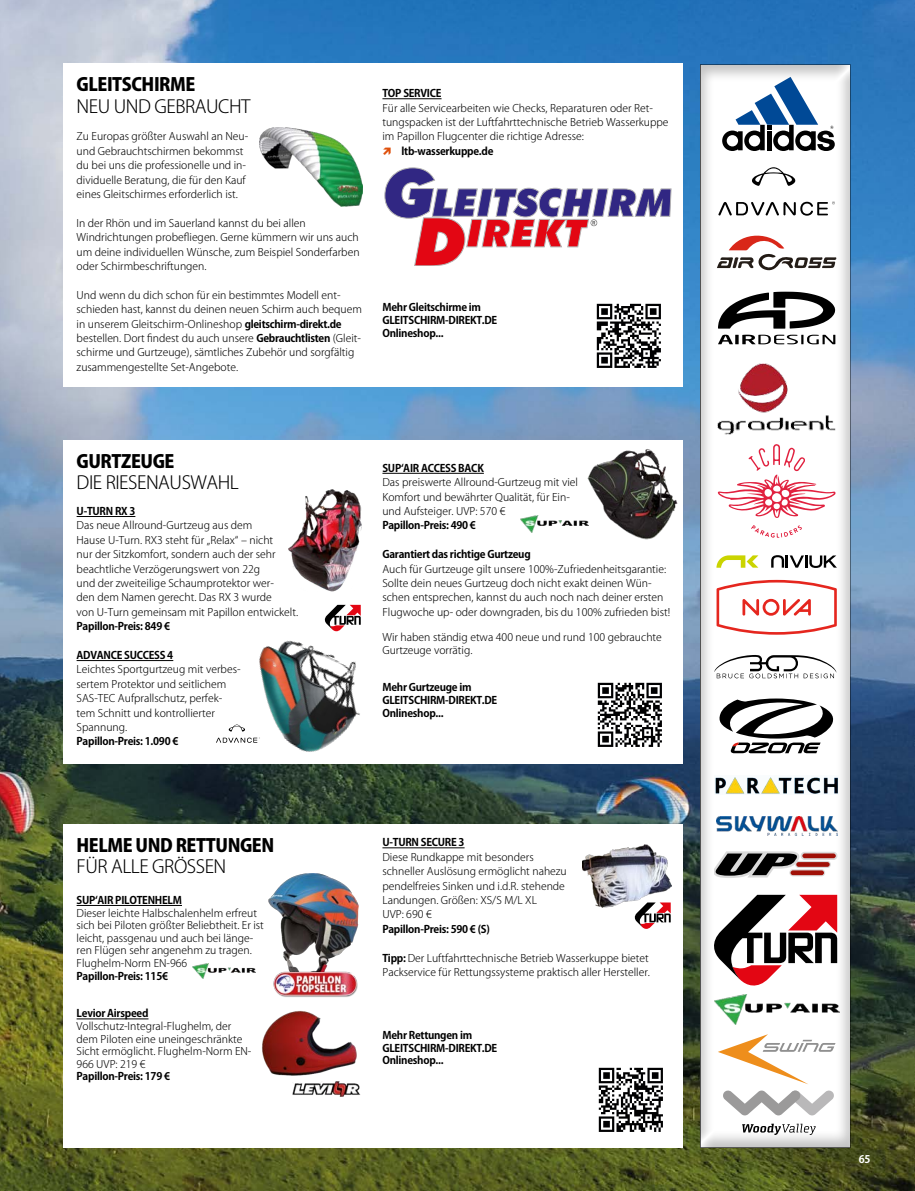
<style>
.page{position:relative;width:915px;height:1191px;background:#fff}
.page>*{position:absolute;margin:0;border:0;box-sizing:border-box;transform-origin:0 0}
.t1{font:300 18px "Koz Go Pro";letter-spacing:-.025em;color:#000}
.t2{font:800 18px "Koz Go Pro";letter-spacing:-.025em;color:#000}
.t3{font:300 10.5px/14.4px "Koz Go Pro";color:#000}
.t4{font:700 10.5px/12.6px "Koz Go Pro";letter-spacing:-.025em;color:#000}
.t5{font:700 10.5px "Koz Go Pro";color:#fff}
.s1{font-weight:700}
</style>
<div class="page">
<img style="left:0;top:0;width:914px;height:1191px">
<div style="left:699px;top:62px;width:153px;height:1086px;background:#000;opacity:.24"></div>
<svg style="left:770px;top:555px;width:66px;height:13px"></svg>
<svg style="left:716px;top:555px;width:42px;height:13px"></svg>
<svg style="left:716px;top:580px;width:120px;height:54px"></svg>
<svg style="left:717px;top:1034px;width:118px;height:50px"></svg>
<svg style="left:714px;top:851px;width:122px;height:27px"></svg>
<img style="left:715px;top:817px;width:122px;height:18px">
<svg style="left:722px;top:77px;width:112px;height:74px"></svg>
<svg style="left:718px;top:201px;width:116px;height:15px"></svg>
<svg style="left:751px;top:167px;width:44px;height:19px"></svg>
<svg style="left:717px;top:292px;width:117px;height:37px"></svg>
<svg style="left:717px;top:335px;width:118px;height:9px"></svg>
<svg style="left:716px;top:230px;width:120px;height:42px"></svg>
<div style="left:64px;top:824px;width:618px;height:323px;background:#fff"></div>
<hr style="left:77px;top:905px;width:105px;height:1px;background:#000">
<hr style="left:77px;top:1018px;width:71px;height:1px;background:#000">
<hr style="left:382px;top:847px;width:82px;height:1px;background:#000">
<img style="left:598px;top:1067px;width:65px;height:65px">
<img style="left:582px;top:844px;width:89px;height:63px">
<img style="left:268px;top:873px;width:90px;height:90px">
<img style="left:262px;top:1011px;width:95px;height:65px">
<div style="left:64px;top:64px;width:618px;height:323px;background:#fff"></div>
<hr style="left:382px;top:98px;width:59px;height:1px;background:#000">
<img style="left:596px;top:303px;width:65px;height:65px">
<img style="left:259px;top:127px;width:103px;height:79px">
<img style="left:292px;top:1081px;width:68px;height:15px">
<img style="left:273px;top:963px;width:85px;height:34px">
<svg style="left:634px;top:902px;width:36px;height:27px"></svg>
<div style="left:64px;top:440px;width:618px;height:323px;background:#fff"></div>
<hr style="left:77px;top:516px;width:58px;height:1px;background:#000">
<hr style="left:77px;top:660px;width:96px;height:1px;background:#000">
<hr style="left:382px;top:473px;width:101px;height:1px;background:#000">
<img style="left:288px;top:490px;width:74px;height:101px">
<img style="left:587px;top:449px;width:90px;height:91px">
<img style="left:229px;top:624px;width:150px;height:144px">
<img style="left:597px;top:682px;width:65px;height:65px">
<svg style="left:325px;top:605px;width:35px;height:26px"></svg>
<svg style="left:216px;top:737px;width:44px;height:6px"></svg>
<svg style="left:229px;top:724px;width:16px;height:7px"></svg>
<img style="left:520px;top:516px;width:68px;height:16px">
<svg style="left:384px;top:167px;width:287px;height:99px"></svg>
<svg style="left:713px;top:894px;width:123px;height:91px"></svg>
<svg style="left:716px;top:697px;width:120px;height:56px"></svg>
<img style="left:714px;top:775px;width:124px;height:19px">
<img style="left:717px;top:363px;width:118px;height:71px">
<img style="left:713px;top:994px;width:126px;height:30px">
<img style="left:193px;top:963px;width:62px;height:15px">
<svg style="left:741px;top:1123px;width:74px;height:12px"></svg>
<svg style="left:722px;top:1090px;width:112px;height:25px"></svg>
<svg style="left:750px;top:525px;width:51px;height:13px"></svg>
<svg style="left:717px;top:444px;width:118px;height:74px"></svg>
<svg style="left:714px;top:655px;width:122px;height:23px"></svg>
<h1 class="t2" style="left:77px;top:73px;width:120px">GLEITSCHIRME</h1>
<h1 class="t1" style="left:77px;top:94px;width:175px">NEU UND GEBRAUCHT</h1>
<p class="t3" style="left:77px;top:129px;width:173px">Zu Europas größter Auswahl an Neu&shy;und Gebrauchtschirmen bekommst du bei uns die professionelle und in&shy;dividuelle Beratung, die für den Kauf eines Gleitschirmes erforderlich ist.</p>
<p class="t3" style="left:77px;top:216px;width:284px">In der Rhön und im Sauerland kannst du bei allen Windrichtungen probefliegen. Gerne kümmern wir uns auch um deine individuellen Wünsche, zum Beispiel Sonderfarben oder Schirmbeschriftungen.</p>
<p class="t3" style="left:77px;top:288px;width:287px">Und wenn du dich schon für ein bestimmtes Modell ent&shy;schieden hast, kannst du deinen neuen Schirm auch bequem in unserem Gleitschirm-Onlineshop <span class="s1">gleitschirm-direkt.de </span>bestellen. Dort findest du auch unsere <span class="s1">Gebrauchtlisten</span> (Gleit&shy;schirme und Gurtzeuge), sämtliches Zubehör und sorgfältig zusammengestellte Set-Angebote.</p>
<p class="t4" style="left:382px;top:88px;width:61px">TOP SERVICE</p>
<p class="t3" style="left:382px;top:101px;width:287px">Für alle Servicearbeiten wie Checks, Reparaturen oder Ret&shy;tungspacken ist der Luftfahrttechnische Betrieb Wasserkuppe im Papillon Flugcenter die richtige Adresse:</p>
<p class="t4" style="left:401px;top:145px;width:93px">ltb-wasserkuppe.de</p>
<p class="t4" style="left:382px;top:302px;width:116px">Mehr Gleitschirme im<br>GLEITSCHIRM-DIREKT.DE<br>Onlineshop...</p>
<h1 class="t2" style="left:77px;top:449px;width:99px">GURTZEUGE</h1>
<h1 class="t1" style="left:77px;top:471px;width:164px">DIE RIESENAUSWAHL</h1>
<p class="t4" style="left:77px;top:505px;width:60px">U-TURN RX 3</p>
<p class="t3" style="left:77px;top:518px;width:223px">Das neue Allround-Gurtzeug aus dem<br>Hause U-Turn. RX3 steht für „Relax“ – nicht<br>nur der Sitzkomfort, sondern auch der sehr beachtliche Verzögerungswert von 22g<br>und der zweiteilige Schaumprotektor wer-<br>den dem Namen gerecht. Das RX 3 wurde<br>von U-Turn gemeinsam mit Papillon entwickelt.</p>
<p class="t4" style="left:77px;top:620px;width:95px">Papillon-Preis: 849 €</p>
<p class="t4" style="left:77px;top:649px;width:98px">ADVANCE SUCCESS 4</p>
<p class="t3" style="left:77px;top:662px;width:165px">Leichtes Sportgurtzeug mit verbes&shy;sertem Protektor und seitlichem<br>SAS-TEC Aufprallschutz, perfek&shy;tem Schnitt und kontrollierter<br>Spannung.</p>
<p class="t4" style="left:77px;top:736px;width:103px">Papillon-Preis: 1.090 €</p>
<p class="t4" style="left:382px;top:462px;width:103px">SUP‘AIR ACCESS BACK</p>
<p class="t3" style="left:382px;top:475px;width:197px">Das preiswerte Allround-Gurtzeug mit viel<br>Komfort und bewährter Qualität, für Ein&shy;und Aufsteiger. UVP: 570 €</p>
<p class="t4" style="left:382px;top:520px;width:95px">Papillon-Preis: 490 €</p>
<p class="t4" style="left:382px;top:548px;width:150px">Garantiert das richtige Gurtzeug</p>
<p class="t3" style="left:382px;top:561px;width:289px">Auch für Gurtzeuge gilt unsere 100%-Zufriedenheitsgarantie:<br>Sollte dein neues Gurtzeug doch nicht exakt deinen Wün&shy;schen entsprechen, kannst du auch noch nach deiner ersten Flugwoche up- oder downgraden, bis du 100% zufrieden bist!</p>
<p class="t3" style="left:382px;top:631px;width:281px;line-height:12.6px">Wir haben ständig etwa 400 neue und rund 100 gebrauchte<br>Gurtzeuge vorrätig.</p>
<p class="t4" style="left:382px;top:682px;width:116px">Mehr Gurtzeuge im<br>GLEITSCHIRM-DIREKT.DE<br>Onlineshop...</p>
<h1 class="t2" style="left:77px;top:833px;width:199px">HELME UND RETTUNGEN</h1>
<h1 class="t1" style="left:77px;top:855px;width:151px">FÜR ALLE GRÖSSEN</h1>
<p class="t4" style="left:77px;top:894px;width:107px">SUP‘AIR PILOTENHELM</p>
<p class="t3" style="left:77px;top:906px;width:189px;line-height:12.6px">Dieser leichte Halbschalenhelm erfreut sich bei Piloten größter Beliebtheit. Er ist leicht, passgenau und auch bei länge&shy;ren Flügen sehr angenehm zu tragen.<br>Flughelm-Norm EN-966</p>
<p class="t4" style="left:77px;top:970px;width:93px">Papillon-Preis: 115€</p>
<p class="t4" style="left:77px;top:1008px;width:73px">Levior Airspeed</p>
<p class="t3" style="left:77px;top:1020px;width:176px;line-height:12.6px">Vollschutz-Integral-Flughelm, der dem Piloten eine uneingeschränkte<br>Sicht ermöglicht. Flughelm-Norm EN-<br>966 UVP: 219 €</p>
<p class="t4" style="left:77px;top:1071px;width:95px">Papillon-Preis: 179 €</p>
<p class="t4" style="left:382px;top:837px;width:84px">U-TURN SECURE 3</p>
<p class="t3" style="left:382px;top:849px;width:186px">Diese Rundkappe mit besonders schneller Auslösung ermöglicht nahezu pendelfreies Sinken und i.d.R. stehende<br>Landungen. Größen: XS/S M/L XL<br>UVP: 690 €</p>
<p class="t4" style="left:382px;top:923px;width:109px">Papillon-Preis: 590 € (S)</p>
<p class="t3" style="left:382px;top:950px;width:269px"><span class="s1">Tipp:</span> Der Luftfahrttechnische Betrieb Wasserkuppe bietet<br>Packservice für Rettungssysteme praktisch aller Hersteller.</p>
<p class="t4" style="left:382px;top:1029px;width:116px">Mehr Rettungen im<br>GLEITSCHIRM-DIREKT.DE<br>Onlineshop...</p>
<p class="t5" style="left:858px;top:1152px;width:13px">65</p>
</div>
